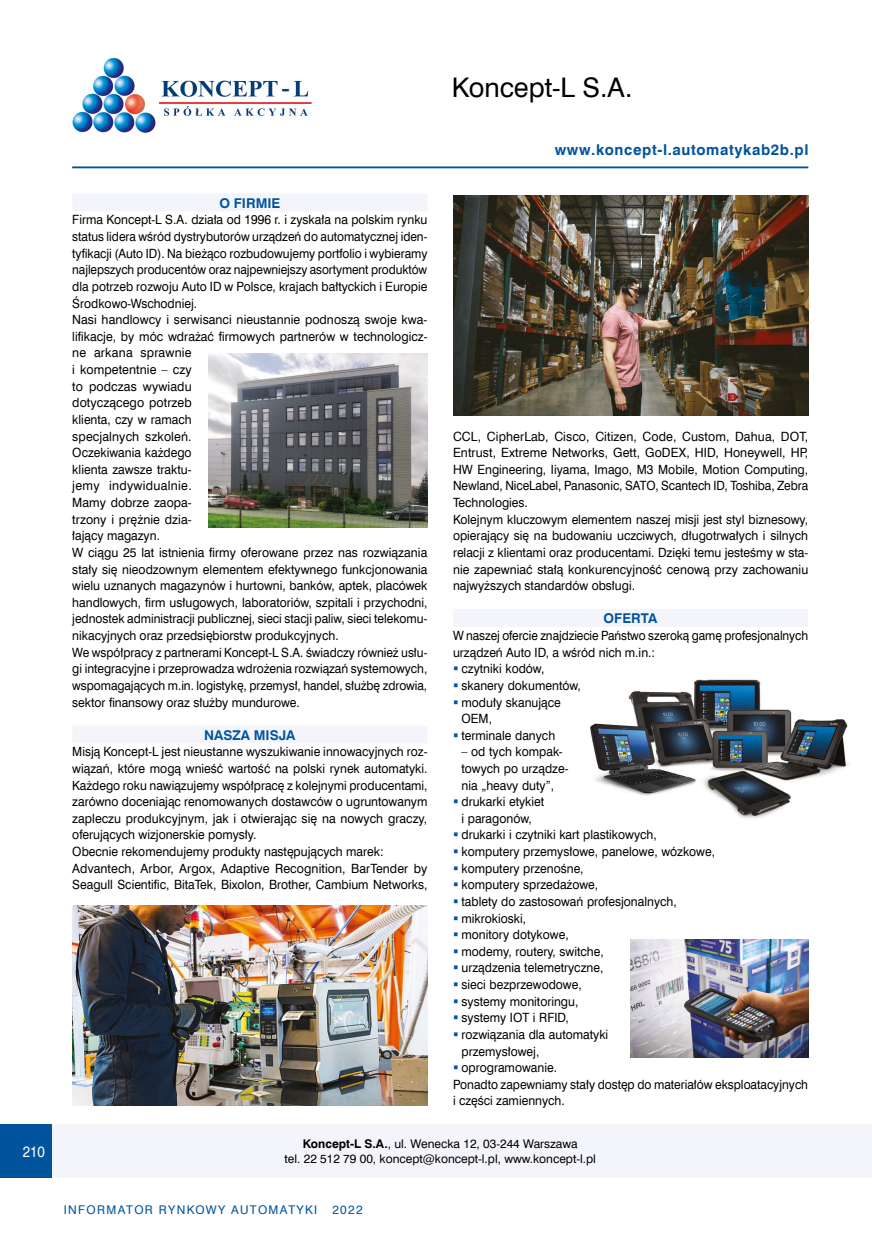
<style>
.page{position:relative;width:872px;height:1234px;background:#fff}
.page>*{position:absolute;margin:0;border:0;box-sizing:border-box;transform-origin:0 0}
.prezFirma{font:27px "Swis 721 EU";color:#000}
.PrezWwwLewa{font:700 15px "Swis 721 EU";letter-spacing:.04em;color:#00549e}
.t1{font:15px "Swis 721 EU";color:#fff;scale:.9 1}
.prezŚródtytuł{font:700 13.5px "Swis 721 EU";color:#00549e}
.prezPodstawowy{font:12.75px/16.6px "Swis 721 EU";color:#000;scale:.95 1}
.prezPodstawowy-2{font:12.75px/16.6px "Swis 721 EU";color:#000;scale:.96 1}
.prezPodstawowy-3{font:12.75px/16.6px "Swis 721 EU";color:#000}
.prezPodstawowy-4{font:12.75px/16.6px "Swis 721 EU";color:#000;text-align:justify;scale:.94 1}
.prezPodstawowy-5{font:12.75px/16.6px "Swis 721 EU";color:#000;scale:.93 1}
.prezStopka{font:12px "Swis 721 EU";color:#000}
.t2{font:12px "Swis 721 EU";letter-spacing:.11em;color:#00549e}
.s1{font-weight:700}
</style>
<div class="page">
<div style="left:0;top:1124px;width:872px;height:53px;background:#f4f5fb"></div>
<div style="left:0;top:1124px;width:51px;height:53px;background:#00549e"></div>
<img style="left:590px;top:679px;width:259px;height:140px">
<hr style="left:72px;top:167px;width:736px;height:1px;background:#00549e">
<div style="left:72px;top:193px;width:355px;height:18px;background:#f4f5fb"></div>
<div style="left:72px;top:725px;width:355px;height:18px;background:#f4f5fb"></div>
<div style="left:453px;top:608px;width:355px;height:18px;background:#f4f5fb"></div>
<img style="left:453px;top:195px;width:355px;height:220px">
<img style="left:72px;top:905px;width:355px;height:200px">
<img style="left:209px;top:353px;width:218px;height:174px">
<img style="left:630px;top:939px;width:178px;height:117px">
<img style="left:72px;top:57px;width:240px;height:76px">
<p class="t1" style="left:23px;top:1141px;width:26px">210</p>
<p class="prezFirma" style="left:452px;top:71px;width:182px">Koncept-L S.A.</p>
<p class="prezŚródtytuł" style="left:219px;top:194px;width:63px">O FIRMIE</p>
<p class="prezPodstawowy" style="left:72px;top:212px;width:375px;text-align:justify">Firma Koncept-L S.A. działa od 1996 r. i zyskała na polskim rynku status lidera wśród dystrybutorów urządzeń do automatycznej iden&shy;tyfikacji (Auto ID). Na bieżąco rozbudowujemy portfolio i wybieramy najlepszych producentów oraz najpewniejszy asortyment produktów dla potrzeb rozwoju Auto ID w Polsce, krajach bałtyckich i Europie Środkowo-Wschodniej.</p>
<p class="prezPodstawowy-2" style="left:72px;top:312px;width:371px">Nasi handlowcy i serwisanci nieustannie podnoszą swoje kwa&shy;lifikacje, by móc wdrażać firmowych partnerów w technologicz&shy;ne arkana sprawnie<br>i kompetentnie – czy<br>to podczas wywiadu<br>dotyczącego potrzeb<br>klienta, czy w ramach<br>specjalnych szkoleń.<br>Oczekiwania każdego<br>klienta zawsze traktu-<br>jemy indywidualnie.<br>Mamy dobrze zaopa-<br>trzony i prężnie dzia-<br>łający magazyn.</p>
<p class="prezPodstawowy-2" style="left:72px;top:544px;width:371px;text-align:justify">W ciągu 25 lat istnienia firmy oferowane przez nas rozwiązania stały się nieodzownym elementem efektywnego funkcjonowania wielu uznanych magazynów i hurtowni, banków, aptek, placówek handlowych, firm usługowych, laboratoriów, szpitali i przychodni, jednostek administracji publicznej, sieci stacji paliw, sieci telekomu&shy;nikacyjnych oraz przedsiębiorstw produkcyjnych.</p>
<p class="prezPodstawowy-4" style="left:72px;top:644px;width:379px">We współpracy z partnerami Koncept-L S.A. świadczy również usłu&shy;gi integracyjne i przeprowadza wdrożenia rozwiązań systemowych, wspomagających m.in. logistykę, przemysł, handel, służbę zdrowia, sektor finansowy oraz służby mundurowe.</p>
<p class="prezŚródtytuł" style="left:204px;top:726px;width:93px">NASZA MISJA</p>
<p class="prezPodstawowy" style="left:72px;top:743px;width:375px;text-align:justify">Misją Koncept-L jest nieustanne wyszukiwanie innowacyjnych roz&shy;wiązań, które mogą wnieść wartość na polski rynek automatyki.<br>Każdego roku nawiązujemy współpracę z kolejnymi producentami, zarówno doceniając renomowanych dostawców o ugruntowanym zapleczu produkcyjnym, jak i otwierając się na nowych graczy, oferujących wizjonerskie pomysły.</p>
<p class="prezPodstawowy" style="left:72px;top:843px;width:329px">Obecnie rekomendujemy produkty następujących marek:</p>
<p class="prezPodstawowy-3" style="left:72px;top:860px;width:357px">Advantech, Arbor, Argox, Adaptive Recognition, BarTender by<br>Seagull Scientific, BitaTek, Bixolon, Brother, Cambium Networks,</p>
<p class="PrezWwwLewa" style="left:555px;top:140px;width:255px">www.koncept-l.automatykab2b.pl</p>
<p class="prezPodstawowy-3" style="left:453px;top:428px;width:357px;text-align:justify">CCL, CipherLab, Cisco, Citizen, Code, Custom, Dahua, DOT, Entrust, Extreme Networks, Gett, GoDEX, HID, Honeywell, HP, HW Engineering, Iiyama, Imago, M3 Mobile, Motion Computing, Newland, NiceLabel, Panasonic, SATO, Scantech ID, Toshiba, Zebra Technologies.</p>
<p class="prezPodstawowy" style="left:453px;top:511px;width:375px;text-align:justify">Kolejnym kluczowym elementem naszej misji jest styl biznesowy, opierający się na budowaniu uczciwych, długotrwałych i silnych relacji z klientami oraz producentami. Dzięki temu jesteśmy w sta&shy;nie zapewniać stałą konkurencyjność cenową przy zachowaniu najwyższych standardów obsługi.</p>
<p class="prezŚródtytuł" style="left:603px;top:610px;width:55px">OFERTA</p>
<p class="prezPodstawowy-5" style="left:453px;top:627px;width:383px">W naszej ofercie znajdziecie Państwo szeroką gamę profesjonalnych urządzeń Auto ID, a wśród nich m.in.:</p>
<p class="prezPodstawowy" style="left:461px;top:660px;width:89px">czytniki kodów,</p>
<p class="prezPodstawowy" style="left:461px;top:677px;width:127px">skanery dokumentów,</p>
<p class="prezPodstawowy" style="left:461px;top:694px;width:106px">moduły skanujące<br>OEM,</p>
<p class="prezPodstawowy" style="left:461px;top:727px;width:100px">terminale danych</p>
<p class="prezPodstawowy" style="left:461px;top:743px;width:114px">– od tych kompak&shy;towych po urządze&shy;nia „heavy duty”,</p>
<p class="prezPodstawowy" style="left:461px;top:793px;width:89px">drukarki etykiet i paragonów,</p>
<p class="prezPodstawowy" style="left:461px;top:826px;width:207px">drukarki i czytniki kart plastikowych,</p>
<p class="prezPodstawowy" style="left:461px;top:843px;width:268px">komputery przemysłowe, panelowe, wózkowe,</p>
<p class="prezPodstawowy" style="left:461px;top:860px;width:130px">komputery przenośne,</p>
<p class="prezPodstawowy" style="left:461px;top:876px;width:145px">komputery sprzedażowe,</p>
<p class="prezPodstawowy" style="left:461px;top:893px;width:228px">tablety do zastosowań profesjonalnych,</p>
<p class="prezPodstawowy" style="left:461px;top:909px;width:70px">mikrokioski,</p>
<p class="prezPodstawowy" style="left:461px;top:926px;width:114px">monitory dotykowe,</p>
<p class="prezPodstawowy" style="left:461px;top:943px;width:151px">modemy, routery, switche,</p>
<p class="prezPodstawowy" style="left:461px;top:959px;width:151px">urządzenia telemetryczne,</p>
<p class="prezPodstawowy" style="left:461px;top:976px;width:128px">sieci bezprzewodowe,</p>
<p class="prezPodstawowy" style="left:461px;top:992px;width:124px">systemy monitoringu,</p>
<p class="prezPodstawowy" style="left:461px;top:1009px;width:115px">systemy IOT i RFID,</p>
<p class="prezPodstawowy" style="left:461px;top:1026px;width:156px">rozwiązania dla automatyki przemysłowej,</p>
<p class="prezPodstawowy" style="left:461px;top:1059px;width:102px">oprogramowanie.</p>
<p class="prezPodstawowy-4" style="left:453px;top:1076px;width:379px">Ponadto zapewniamy stały dostęp do materiałów eksploatacyjnych i części zamiennych.</p>
<p class="prezStopka" style="left:303px;top:1136px;width:276px"><span class="s1">Koncept-L S.A.</span>, ul. Wenecka 12, 03-244 Warszawa</p>
<p class="prezStopka" style="left:284px;top:1150px;width:313px">tel. 22 512 79 00, koncept@koncept-l.pl, www.koncept-l.pl</p>
<p class="t2" style="left:64px;top:1201px;width:255px">INFORMATOR RYNKOWY AUTOMATYKI</p>
<p class="t2" style="left:332px;top:1201px;width:32px">2022</p>
</div>
